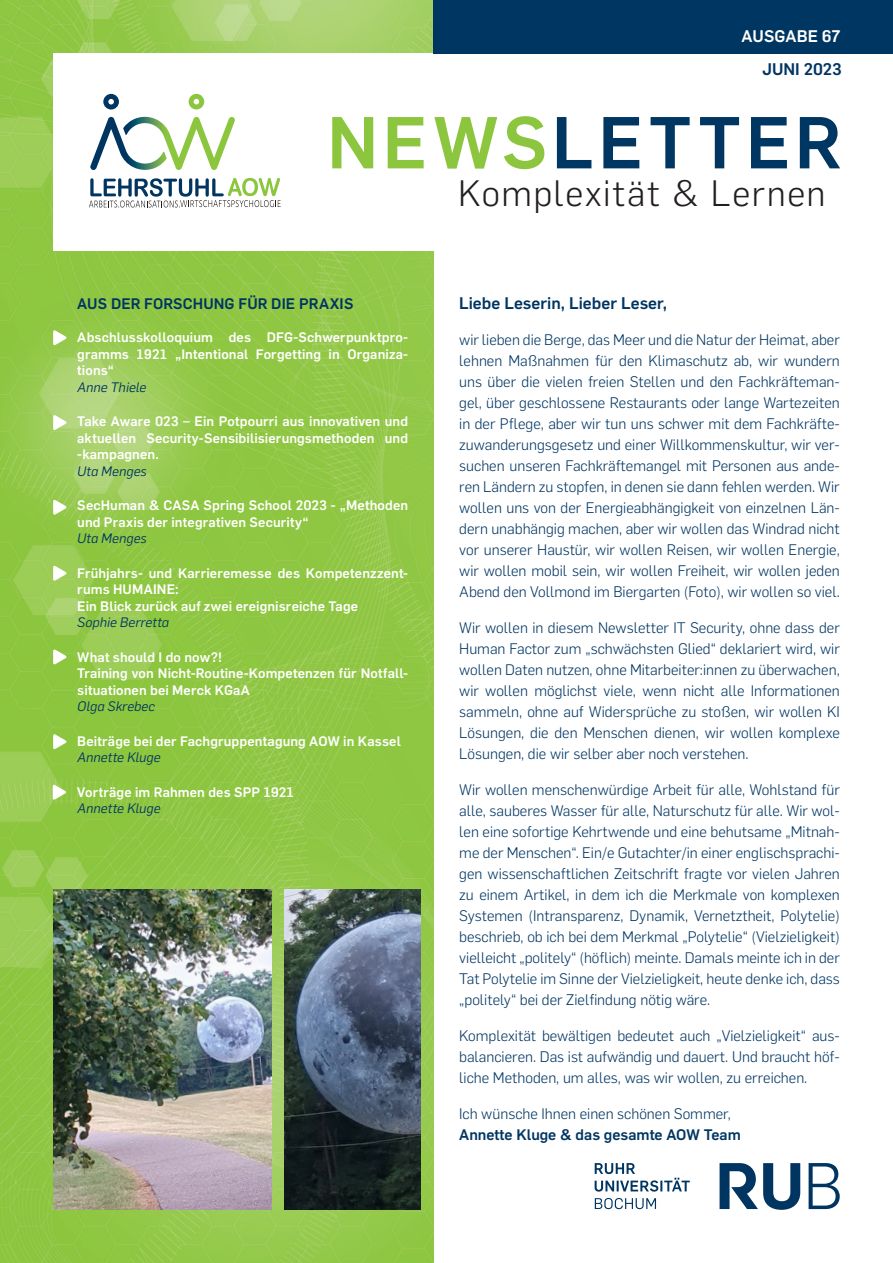
<style>
.page{position:relative;width:893px;height:1263px;background:#fff}
.page>*{position:absolute;margin:0;border:0;box-sizing:border-box;transform-origin:0 0}
.t1{font:700 72px "Rub Flama";letter-spacing:.065em;color:#003762}
.t2{font:300 36px "Rub Flama";letter-spacing:.04em;color:#231f20}
.t3{font:700 16.5px "Rub Flama";color:#003562}
.t4{font:700 16.5px "Rub Flama";letter-spacing:.01em;color:#fff}
.t5{font:300 15px/21px "Rub Flama";color:#003562;text-align:justify}
.t6{font:700 15px "Rub Flama";color:#003562}
.t7{font:700 13.5px/16.5px "Rub Flama";letter-spacing:.01em;color:#fff}
.t8{font:italic 13.5px "Rub Flama";letter-spacing:.005em;color:#003562}
.s1{color:#8bc63e}
</style>
<div class="page">
<img style="left:0;top:0;width:434px;height:1263px">
<div style="left:53px;top:53px;width:840px;height:198px;background:#fff"></div>
<div style="left:434px;top:0;width:459px;height:53px;background:#003762"></div>
<svg style="left:89px;top:178px;width:192px;height:29px"></svg>
<svg style="left:90px;top:94px;width:145px;height:76px"></svg>
<svg style="left:53px;top:330px;width:14px;height:16px"></svg>
<svg style="left:53px;top:415px;width:14px;height:15px"></svg>
<svg style="left:53px;top:499px;width:14px;height:16px"></svg>
<svg style="left:53px;top:565px;width:14px;height:16px"></svg>
<svg style="left:53px;top:649px;width:14px;height:16px"></svg>
<svg style="left:53px;top:734px;width:14px;height:15px"></svg>
<svg style="left:53px;top:784px;width:13px;height:16px"></svg>
<img style="left:53px;top:889px;width:219px;height:321px">
<svg style="left:809px;top:1163px;width:31px;height:46px"></svg>
<svg style="left:720px;top:1163px;width:80px;height:47px"></svg>
<svg style="left:595px;top:1198px;width:61px;height:11px"></svg>
<svg style="left:595px;top:1163px;width:95px;height:28px"></svg>
<img style="left:284px;top:889px;width:137px;height:321px">
<p class="t4" style="left:741px;top:24px;width:101px">AUSGABE 67</p>
<p class="t3" style="left:762px;top:57px;width:81px">JUNI 2023</p>
<p class="t1" style="left:327px;top:91px;width:516px"><span class="s1">NEWS</span>LETTER</p>
<p class="t6" style="left:77px;top:293px;width:278px">AUS DER FORSCHUNG FÜR DIE PRAXIS</p>
<p class="t7" style="left:77px;top:328px;width:332px;text-align:justify">Abschlusskolloquium des DFG-Schwerpunktpro&shy;gramms 1921 „Intentional Forgetting in Organiza&shy;tions“</p>
<p class="t8" style="left:77px;top:378px;width:71px">Anne Thiele</p>
<p class="t7" style="left:77px;top:412px;width:332px;text-align:justify">Take Aware 023 – Ein Potpourri aus innovativen und aktuellen Security-Sensibilisierungsmethoden und -kampagnen.</p>
<p class="t8" style="left:77px;top:462px;width:71px">Uta Menges</p>
<p class="t7" style="left:77px;top:496px;width:332px">SecHuman &amp; CASA Spring School 2023 - „Methoden und Praxis der integrativen Security“</p>
<p class="t8" style="left:77px;top:529px;width:71px">Uta Menges</p>
<p class="t7" style="left:77px;top:564px;width:332px">Frühjahrs- und Karrieremesse des Kompetenzzent&shy;rums HUMAINE:</p>
<p class="t7" style="left:77px;top:597px;width:282px">Ein Blick zurück auf zwei ereignisreiche Tage</p>
<p class="t8" style="left:77px;top:613px;width:93px">Sophie Berretta</p>
<p class="t7" style="left:77px;top:648px;width:146px">What should I do now?!</p>
<p class="t7" style="left:77px;top:664px;width:332px">Training von Nicht-Routine-Kompetenzen für Notfall&shy;situationen bei Merck KGaA</p>
<p class="t8" style="left:77px;top:697px;width:79px">Olga Skrebec</p>
<p class="t7" style="left:77px;top:732px;width:325px">Beiträge bei der Fachgruppentagung AOW in Kassel</p>
<p class="t8" style="left:77px;top:748px;width:85px">Annette Kluge</p>
<p class="t7" style="left:77px;top:783px;width:218px">Vorträge im Rahmen des SPP 1921</p>
<p class="t8" style="left:77px;top:799px;width:85px">Annette Kluge</p>
<p class="t2" style="left:458px;top:169px;width:369px">Komplexität &amp; Lernen</p>
<p class="t3" style="left:459px;top:291px;width:209px">Liebe Leserin, Lieber Leser,</p>
<p class="t5" style="left:459px;top:328px;width:382px">wir lieben die Berge, das Meer und die Natur der Heimat, aber lehnen Maßnahmen für den Klimaschutz ab, wir wundern uns über die vielen freien Stellen und den Fachkräfteman&shy;gel, über geschlossene Restaurants oder lange Wartezeiten in der Pflege, aber wir tun uns schwer mit dem Fachkräfte&shy;zuwanderungsgesetz und einer Willkommenskultur, wir ver&shy;suchen unseren Fachkräftemangel mit Personen aus ande&shy;ren Ländern zu stopfen, in denen sie dann fehlen werden. Wir wollen uns von der Energieabhängigkeit von einzelnen Län&shy;dern unabhängig machen, aber wir wollen das Windrad nicht vor unserer Haustür, wir wollen Reisen, wir wollen Energie, wir wollen mobil sein, wir wollen Freiheit, wir wollen jeden Abend den Vollmond im Biergarten (Foto), wir wollen so viel.</p>
<p class="t5" style="left:459px;top:616px;width:382px">Wir wollen in diesem Newsletter IT Security, ohne dass der Human Factor zum „schwächsten Glied“ deklariert wird, wir wollen Daten nutzen, ohne Mitarbeiter:innen zu überwachen, wir wollen möglichst viele, wenn nicht alle Informationen sammeln, ohne auf Widersprüche zu stoßen, wir wollen KI Lösungen, die den Menschen dienen, wir wollen komplexe Lösungen, die wir selber aber noch verstehen.</p>
<p class="t5" style="left:459px;top:778px;width:382px">Wir wollen menschenwürdige Arbeit für alle, Wohlstand für alle, sauberes Wasser für alle, Naturschutz für alle. Wir wol&shy;len eine sofortige Kehrtwende und eine behutsame „Mitnah&shy;me der Menschen“. Ein/e Gutachter/in einer englischsprachi&shy;gen wissenschaftlichen Zeitschrift fragte vor vielen Jahren zu einem Artikel, in dem ich die Merkmale von komplexen Systemen (Intransparenz, Dynamik, Vernetztheit, Polytelie) beschrieb, ob ich bei dem Merkmal „Polytelie“ (Vielzieligkeit) vielleicht „politely“ (höflich) meinte. Damals meinte ich in der Tat Polytelie im Sinne der Vielzieligkeit, heute denke ich, dass „politely“ bei der Zielfindung nötig wäre.</p>
<p class="t5" style="left:459px;top:1024px;width:382px">Komplexität bewältigen bedeutet auch „Vielzieligkeit“ aus&shy;balancieren. Das ist aufwändig und dauert. Und braucht höf&shy;liche Methoden, um alles, was wir wollen, zu erreichen.</p>
<p class="t5" style="left:459px;top:1102px;width:273px">Ich wünsche Ihnen einen schönen Sommer,</p>
<p class="t6" style="left:459px;top:1123px;width:283px">Annette Kluge &amp; das gesamte AOW Team</p>
</div>
